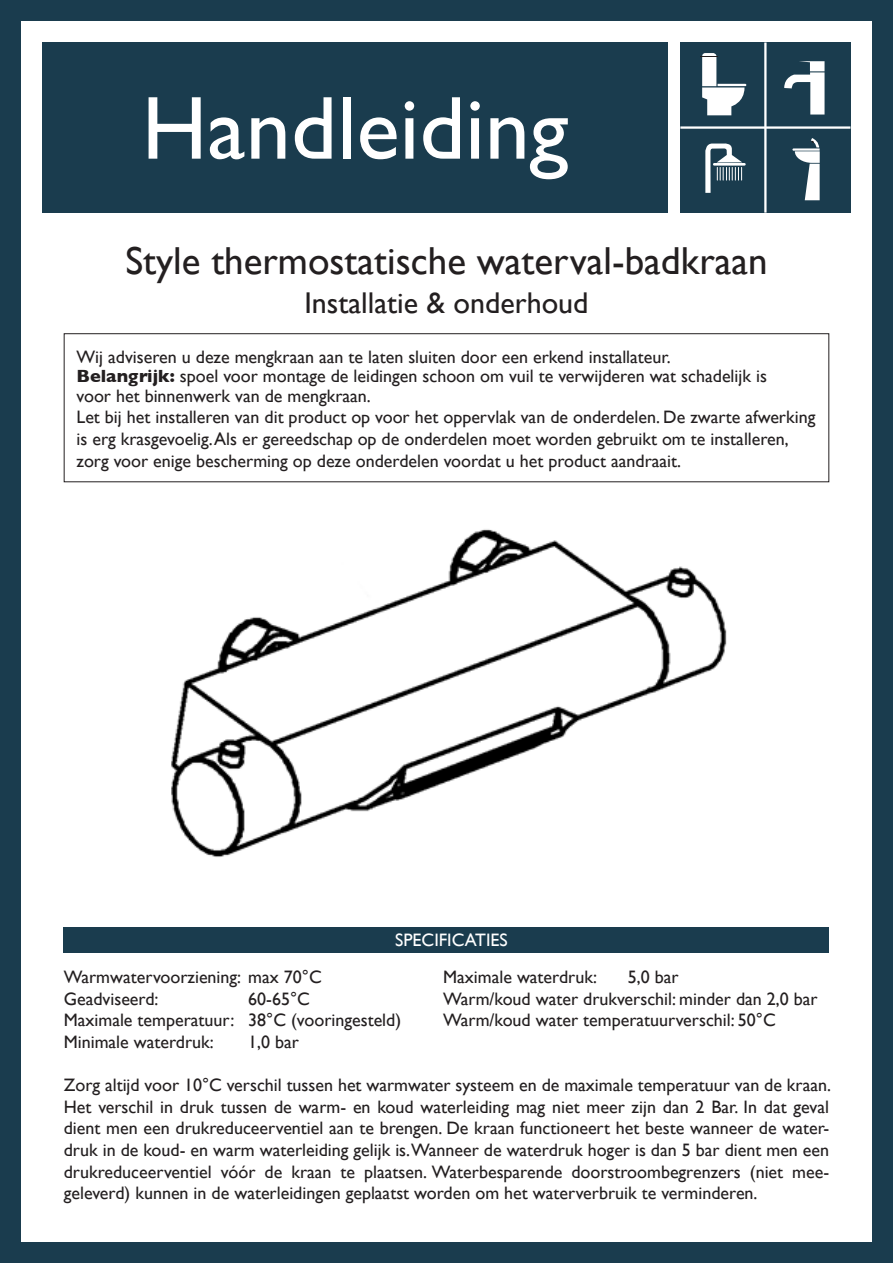
<style>
.page{position:relative;width:893px;height:1263px;background:#1a3c4e}
.page>*{position:absolute;margin:0;border:0;box-sizing:border-box;transform-origin:0 0}
.t1{font:90px "Gill Sans";color:#fff}
.t2{font:39px "Gill Sans";color:#231f20}
.t3{font:30px "Gill Sans";color:#231f20}
.t4{font:18px/21.6px "Gill Sans";color:#231f20;text-align:justify}
.t5{font:18px "Gill Sans";color:#fff}
.s1{font-weight:700}
</style>
<div class="page">
<div style="left:21px;top:21px;width:851px;height:1221px;background:#fff"></div>
<div style="left:43px;top:43px;width:625px;height:170px;background:#1a3c4e"></div>
<div style="left:680px;top:43px;width:170px;height:170px;background:#1a3c4e"></div>
<svg style="left:701px;top:53px;width:46px;height:62px"></svg>
<hr style="left:680px;top:126px;width:170px;height:3px;background:#fff">
<hr style="left:764px;top:43px;width:2px;height:170px;background:#fff">
<svg style="left:792px;top:138px;width:28px;height:62px"></svg>
<svg style="left:784px;top:61px;width:40px;height:54px"></svg>
<hr style="left:714px;top:163px;width:30px;height:3px;background:#fff">
<svg style="left:705px;top:143px;width:37px;height:50px"></svg>
<img style="left:171px;top:529px;width:556px;height:328px">
<div style="left:64px;top:927px;width:765px;height:25px;background:#1a3c4e"></div>
<div style="left:64px;top:333px;width:765px;height:149px;border:1px solid #231f20"></div>
<p class="t1" style="left:148px;top:75px;width:428px">Handleiding</p>
<p class="t2" style="left:125px;top:237px;width:644px">Style thermostatische waterval-badkraan</p>
<p class="t3" style="left:304px;top:285px;width:286px">Installatie &amp; onderhoud</p>
<p class="t4" style="left:77px;top:346px;width:596px">Wij adviseren u deze mengkraan aan te laten sluiten door een erkend installateur.</p>
<p class="t4" style="left:77px;top:365px;width:692px"><span class="s1">Belangrijk:</span> spoel voor montage de leidingen schoon om vuil te verwijderen wat schadelijk is</p>
<p class="t4" style="left:77px;top:385px;width:296px">voor het binnenwerk van de mengkraan.</p>
<p class="t4" style="left:77px;top:406px;width:740px;text-align:left">Let bij het installeren van dit product op voor het oppervlak van de onderdelen. De zwarte afwerking is erg krasgevoelig. Als er gereedschap op de onderdelen moet worden gebruikt om te installeren, zorg voor enige bescherming op deze onderdelen voordat u het product aandraait.</p>
<p class="t5" style="left:395px;top:929px;width:114px">SPECIFICATIES</p>
<p class="t4" style="left:64px;top:966px;width:259px">Warmwatervoorziening: max 70°C</p>
<p class="t4" style="left:64px;top:987px;width:96px">Geadviseerd:</p>
<p class="t4" style="left:248px;top:987px;width:63px">60-65°C</p>
<p class="t4" style="left:64px;top:1009px;width:339px">Maximale temperatuur: 38°C (vooringesteld)</p>
<p class="t4" style="left:64px;top:1031px;width:152px">Minimale waterdruk:</p>
<p class="t4" style="left:248px;top:1031px;width:52px">1,0 bar</p>
<p class="t4" style="left:443px;top:966px;width:155px">Maximale waterdruk:</p>
<p class="t4" style="left:628px;top:966px;width:52px">5,0 bar</p>
<p class="t4" style="left:443px;top:987px;width:376px">Warm/koud water drukverschil: minder dan 2,0 bar</p>
<p class="t4" style="left:443px;top:1009px;width:334px">Warm/koud water temperatuurverschil: 50°C</p>
<p class="t4" style="left:64px;top:1074px;width:769px">Zorg altijd voor 10°C verschil tussen het warmwater systeem en de maximale temperatuur van de kraan.<br>Het verschil in druk tussen de warm- en koud waterleiding mag niet meer zijn dan 2 Bar. In dat geval dient men een drukreduceerventiel aan te brengen. De kraan functioneert het beste wanneer de water&shy;druk in de koud- en warm waterleiding gelijk is.Wanneer de waterdruk hoger is dan 5 bar dient men een drukreduceerventiel vóór de kraan te plaatsen. Waterbesparende doorstroombegrenzers (niet mee&shy;geleverd) kunnen in de waterleidingen geplaatst worden om het waterverbruik te verminderen.</p>
</div>
